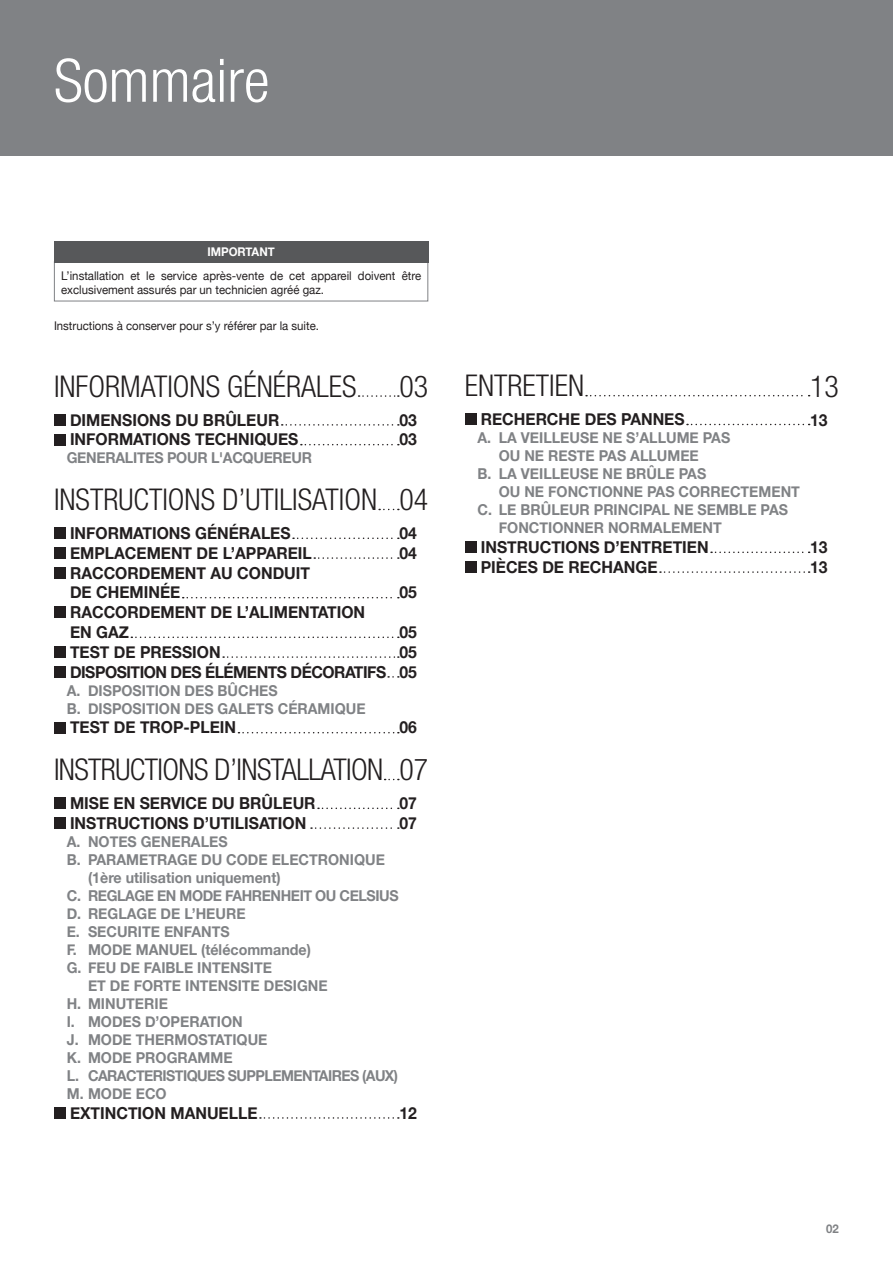
<style>
.page{position:relative;width:893px;height:1263px;background:#fff}
.page>*{position:absolute;margin:0;border:0;box-sizing:border-box;transform-origin:0 0}
.t1{font:300 condensed 60px "Helvetica Neue";color:#fff}
.t2{font:300 condensed 30px "Helvetica Neue";color:#231f20}
.t3{font:300 condensed 30px "Helvetica Neue";letter-spacing:-.02em;color:#231f20}
.t4{font:700 16.5px/19.8px "Helvetica Neue";color:#231f20;scale:.95 1}
.t5{font:700 15px/18px "Helvetica Neue";color:#808285;scale:.95 1}
.t6{font:700 15px "Helvetica Neue";letter-spacing:-.04em;color:#808285;scale:.95 1}
.t7{font:700 15px "Helvetica Neue";letter-spacing:-.03em;color:#808285;scale:.95 1}
.t8{font:700 15px "Helvetica Neue";letter-spacing:-.02em;color:#808285;scale:.95 1}
.t9{font:12px/14.4px "Helvetica Neue";color:#231f20;scale:.95 1}
.t10{font:700 12px "Helvetica Neue";color:#fff;scale:.95 1}
.t11{font:700 12px "Helvetica Neue";color:#808285;scale:.95 1}
</style>
<div class="page">
<div style="left:0;top:0;width:893px;height:156px;background:#808285"></div>
<div style="left:54px;top:261px;width:374px;height:40px;border:1px solid #808285"></div>
<div style="left:54px;top:241px;width:374px;height:21px;background:#57585a"></div>
<svg style="left:359px;top:395px;width:40px;height:2px"></svg>
<div style="left:54px;top:414px;width:12px;height:12px;background:#231f20"></div>
<svg style="left:282px;top:424px;width:117px;height:2px"></svg>
<div style="left:54px;top:434px;width:12px;height:11px;background:#231f20"></div>
<svg style="left:301px;top:444px;width:98px;height:1px"></svg>
<div style="left:54px;top:527px;width:12px;height:12px;background:#231f20"></div>
<svg style="left:293px;top:537px;width:106px;height:2px"></svg>
<div style="left:54px;top:547px;width:12px;height:12px;background:#231f20"></div>
<svg style="left:314px;top:557px;width:85px;height:2px"></svg>
<div style="left:54px;top:567px;width:12px;height:12px;background:#231f20"></div>
<svg style="left:183px;top:597px;width:216px;height:1px"></svg>
<div style="left:54px;top:607px;width:12px;height:11px;background:#231f20"></div>
<svg style="left:131px;top:636px;width:268px;height:2px"></svg>
<div style="left:54px;top:646px;width:12px;height:12px;background:#231f20"></div>
<svg style="left:223px;top:656px;width:176px;height:2px"></svg>
<div style="left:54px;top:666px;width:12px;height:12px;background:#231f20"></div>
<svg style="left:388px;top:676px;width:11px;height:2px"></svg>
<div style="left:54px;top:722px;width:12px;height:11px;background:#231f20"></div>
<svg style="left:238px;top:732px;width:161px;height:1px"></svg>
<div style="left:54px;top:797px;width:12px;height:12px;background:#231f20"></div>
<svg style="left:318px;top:807px;width:81px;height:2px"></svg>
<div style="left:54px;top:817px;width:12px;height:12px;background:#231f20"></div>
<svg style="left:311px;top:827px;width:88px;height:2px"></svg>
<div style="left:54px;top:1107px;width:12px;height:12px;background:#231f20"></div>
<svg style="left:260px;top:1117px;width:139px;height:2px"></svg>
<svg style="left:586px;top:395px;width:224px;height:1px"></svg>
<div style="left:465px;top:414px;width:11px;height:11px;background:#231f20"></div>
<svg style="left:687px;top:424px;width:123px;height:1px"></svg>
<div style="left:465px;top:541px;width:11px;height:12px;background:#231f20"></div>
<svg style="left:711px;top:551px;width:99px;height:2px"></svg>
<div style="left:465px;top:561px;width:11px;height:12px;background:#231f20"></div>
<svg style="left:660px;top:571px;width:150px;height:2px"></svg>
<h1 class="t1" style="left:54px;top:46px;width:217px">Sommaire</h1>
<p class="t10" style="left:207px;top:242px;width:72px">IMPORTANT</p>
<p class="t9" style="left:61px;top:269px;width:380px">L’installation et le service après-vente de cet appareil doivent être exclusivement assurés par un technicien agréé gaz.</p>
<p class="t9" style="left:54px;top:319px;width:280px">Instructions à conserver pour s’y référer par la suite.</p>
<h2 class="t2" style="left:54px;top:369px;width:304px">INFORMATIONS GÉNÉRALES</h2>
<p class="t4" style="left:70px;top:410px;width:242px">DIMENSIONS DU BRÛLEUR<br>INFORMATIONS TECHNIQUES</p>
<p class="t8" style="left:67px;top:446px;width:260px">GENERALITES POUR L'ACQUEREUR</p>
<h2 class="t2" style="left:54px;top:482px;width:325px">INSTRUCTIONS D’UTILISATION</h2>
<p class="t4" style="left:70px;top:524px;width:334px">INFORMATIONS GÉNÉRALES<br>EMPLACEMENT DE L’APPAREIL<br>RACCORDEMENT AU CONDUIT<br>DE CHEMINÉE<br>RACCORDEMENT DE L’ALIMENTATION<br>EN GAZ<br>TEST DE PRESSION<br>DISPOSITION DES ÉLÉMENTS DÉCORATIFS</p>
<p class="t5" style="left:67px;top:682px;width:316px">A. DISPOSITION DES BÛCHES<br>B. DISPOSITION DES GALETS CÉRAMIQUE</p>
<p class="t4" style="left:70px;top:718px;width:176px">TEST DE TROP-PLEIN</p>
<h2 class="t3" style="left:54px;top:752px;width:331px">INSTRUCTIONS D’INSTALLATION</h2>
<p class="t4" style="left:70px;top:794px;width:260px">MISE EN SERVICE DU BRÛLEUR<br>INSTRUCTIONS D’UTILISATION</p>
<p class="t5" style="left:67px;top:833px;width:171px">A. NOTES GENERALES</p>
<p class="t5" style="left:67px;top:851px;width:336px">B. PARAMETRAGE DU CODE ELECTRONIQUE</p>
<p class="t5" style="left:88px;top:869px;width:204px">(1ère utilisation uniquement)</p>
<p class="t7" style="left:67px;top:884px;width:351px">C. REGLAGE EN MODE FAHRENHEIT OU CELSIUS</p>
<p class="t5" style="left:67px;top:905px;width:190px">D. REGLAGE DE L’HEURE</p>
<p class="t5" style="left:67px;top:923px;width:173px">E. SECURITE ENFANTS</p>
<p class="t5" style="left:67px;top:941px;width:259px">F. MODE MANUEL (télécommande)</p>
<p class="t5" style="left:67px;top:959px;width:217px">G. FEU DE FAIBLE INTENSITE</p>
<p class="t5" style="left:88px;top:977px;width:254px">ET DE FORTE INTENSITE DESIGNE</p>
<p class="t5" style="left:67px;top:995px;width:108px">H. MINUTERIE</p>
<p class="t5" style="left:67px;top:1013px;width:187px">I. MODES D’OPERATION</p>
<p class="t5" style="left:67px;top:1031px;width:213px">J. MODE THERMOSTATIQUE</p>
<p class="t5" style="left:67px;top:1049px;width:176px">K. MODE PROGRAMME</p>
<p class="t6" style="left:67px;top:1064px;width:350px">L. CARACTERISTIQUES SUPPLEMENTAIRES (AUX)</p>
<p class="t5" style="left:67px;top:1085px;width:107px">M. MODE ECO</p>
<p class="t4" style="left:70px;top:1103px;width:199px">EXTINCTION MANUELLE</p>
<h2 class="t2" style="left:399px;top:369px;width:30px">03</h2>
<p class="t4" style="left:399px;top:410px;width:20px">03<br>03</p>
<h2 class="t2" style="left:399px;top:482px;width:30px">04</h2>
<p class="t4" style="left:399px;top:524px;width:20px">04<br>04</p>
<p class="t4" style="left:399px;top:583px;width:20px">05</p>
<p class="t4" style="left:399px;top:623px;width:20px;text-align:justify">05<br>05<br>05</p>
<p class="t4" style="left:399px;top:718px;width:20px">06</p>
<h2 class="t2" style="left:399px;top:752px;width:30px">07</h2>
<p class="t4" style="left:399px;top:794px;width:20px">07<br>07</p>
<p class="t4" style="left:399px;top:1103px;width:20px">12</p>
<h2 class="t2" style="left:465px;top:369px;width:121px">ENTRETIEN</h2>
<p class="t4" style="left:481px;top:410px;width:216px">RECHERCHE DES PANNES</p>
<p class="t5" style="left:477px;top:429px;width:268px">A. LA VEILLEUSE NE S’ALLUME PAS</p>
<p class="t5" style="left:499px;top:447px;width:212px">OU NE RESTE PAS ALLUMEE</p>
<p class="t5" style="left:477px;top:465px;width:242px">B. LA VEILLEUSE NE BRÛLE PAS</p>
<p class="t5" style="left:499px;top:483px;width:318px">OU NE FONCTIONNE PAS CORRECTEMENT</p>
<p class="t5" style="left:477px;top:501px;width:328px">C. LE BRÛLEUR PRINCIPAL NE SEMBLE PAS</p>
<p class="t5" style="left:499px;top:519px;width:236px">FONCTIONNER NORMALEMENT</p>
<p class="t4" style="left:481px;top:538px;width:241px">INSTRUCTIONS D’ENTRETIEN<br>PIÈCES DE RECHANGE</p>
<h2 class="t2" style="left:810px;top:369px;width:30px">13</h2>
<p class="t4" style="left:810px;top:410px;width:20px">13</p>
<p class="t4" style="left:810px;top:538px;width:20px">13<br>13</p>
<p class="t11" style="left:826px;top:1219px;width:15px">02</p>
</div>
